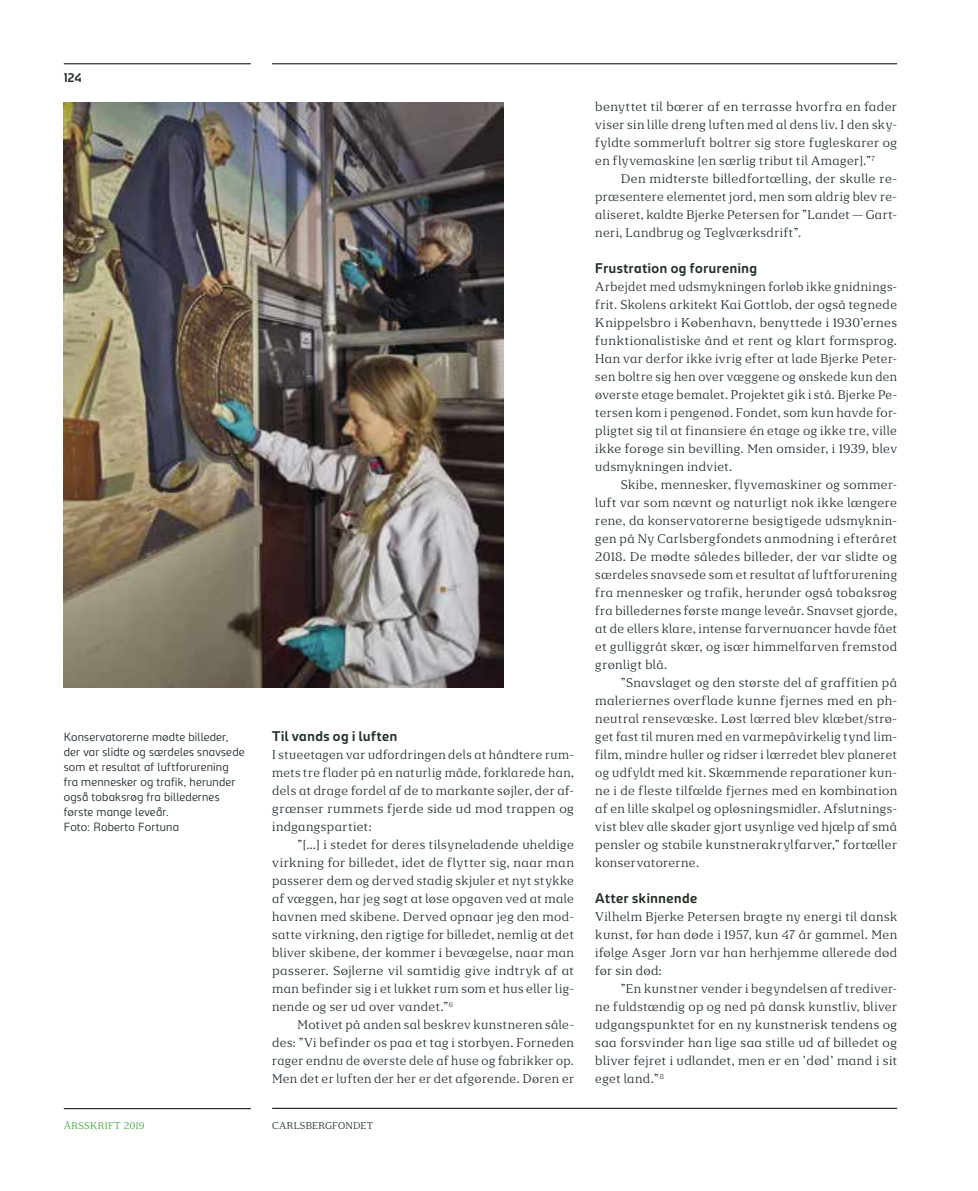
<style>
.page{position:relative;width:978px;height:1191px;background:#fff}
.page>*{position:absolute;margin:0;border:0;box-sizing:border-box;transform-origin:0 0}
.t1{font:700 13.5px "Carlsberg Sans";letter-spacing:.04em;color:#203025}
.t2{font:12px/18px "Carlsberg Serif B Regular May 14";letter-spacing:.025em;color:#203025;text-align:justify}
.t3{font:700 12px "Carlsberg Sans";color:#203025}
.t4{font:300 11.4px/15px "Carlsberg Sans";letter-spacing:.02em;color:#203025}
.t5{font:9.45px "Carlsberg Serif B Regular May 14";letter-spacing:.02em;color:#203025}
.t6{font:9.45px "Carlsberg Serif B Regular May 14";letter-spacing:.025em;color:#44a544}
</style>
<div class="page">
<hr style="left:272px;top:1108px;width:625px;height:1px;background:#000">
<hr style="left:64px;top:1108px;width:187px;height:1px;background:#000">
<hr style="left:272px;top:64px;width:625px;height:1px;background:#000">
<hr style="left:64px;top:64px;width:187px;height:1px;background:#000">
<img style="left:63px;top:102px;width:441px;height:585px">
<p class="t3" style="left:64px;top:70px;width:19px">124</p>
<p class="t4" style="left:64px;top:729px;width:182px">Konservatorerne mødte billeder, der var slidte og særdeles snavsede som et resultat af luftforurening fra mennesker og trafik, herunder også tobaksrøg fra billedernes første mange leveår.<br>Foto: Roberto Fortuna</p>
<p class="t6" style="left:64px;top:1120px;width:82px">ÅRSSKRIFT 2019</p>
<p class="t1" style="left:272px;top:727px;width:127px">Til vands og i luften</p>
<p class="t2" style="left:272px;top:745px;width:303px">I stueetagen var udfordringen dels at håndtere rum&shy;mets tre flader på en naturlig måde, forklarede han, dels at drage fordel af de to markante søjler, der af&shy;grænser rummets fjerde side ud mod trappen og indgangspartiet:</p>
<p class="t2" style="left:272px;top:835px;width:303px;text-indent:26px">”[…] i stedet for deres tilsyneladende uheldige virkning for billedet, idet de flytter sig, naar man passerer dem og derved stadig skjuler et nyt stykke af væggen, har jeg søgt at løse opgaven ved at male havnen med skibene. Derved opnaar jeg den mod&shy;satte virkning, den rigtige for billedet, nemlig at det bliver skibene, der kommer i bevægelse, naar man passerer. Søjlerne vil samtidig give indtryk af at man befinder sig i et lukket rum som et hus eller lig&shy;nende og ser ud over vandet.”<sup>6</sup></p>
<p class="t2" style="left:272px;top:1015px;width:303px;text-indent:26px">Motivet på anden sal beskrev kunstneren såle&shy;des: ”Vi befinder os paa et tag i storbyen. Forneden rager endnu de øverste dele af huse og fabrikker op.<br>Men det er luften der her er det afgørende. Døren er</p>
<p class="t5" style="left:272px;top:1120px;width:103px">CARLSBERGFONDET</p>
<p class="t2" style="left:595px;top:97px;width:303px">benyttet til bærer af en terrasse hvorfra en fader viser sin lille dreng luften med al dens liv. I den sky&shy;fyldte sommerluft boltrer sig store fugleskarer og en flyvemaskine [en særlig tribut til Amager].”<sup>7</sup></p>
<p class="t2" style="left:595px;top:169px;width:303px;text-indent:26px">Den midterste billedfortælling, der skulle re&shy;præsentere elementet jord, men som aldrig blev re&shy;aliseret, kaldte Bjerke Petersen for ”Landet — Gart&shy;neri, Landbrug og Teglværksdrift”.</p>
<p class="t1" style="left:595px;top:259px;width:163px">Frustration og forurening</p>
<p class="t2" style="left:595px;top:277px;width:303px">Arbejdet med udsmykningen forløb ikke gnidnings&shy;frit. Skolens arkitekt Kai Gottlob, der også tegnede Knippelsbro i København, benyttede i 1930’ernes funktionalistiske ånd et rent og klart formsprog.<br>Han var derfor ikke ivrig efter at lade Bjerke Peter&shy;sen boltre sig hen over væggene og ønskede kun den øverste etage bemalet. Projektet gik i stå. Bjerke Pe&shy;tersen kom i pengenød. Fondet, som kun havde for&shy;pligtet sig til at finansiere én etage og ikke tre, ville ikke forøge sin bevilling. Men omsider, i 1939, blev udsmykningen indviet.</p>
<p class="t2" style="left:595px;top:475px;width:303px;text-indent:26px">Skibe, mennesker, flyvemaskiner og sommer&shy;luft var som nævnt og naturligt nok ikke længere rene, da konservatorerne besigtigede udsmyknin&shy;gen på Ny Carlsbergfondets anmodning i efteråret 2018. De mødte således billeder, der var slidte og særdeles snavsede som et resultat af luftforurening fra mennesker og trafik, herunder også tobaksrøg fra billedernes første mange leveår. Snavset gjorde, at de ellers klare, intense farvernuancer havde fået et gulliggråt skær, og især himmelfarven fremstod grønligt blå.</p>
<p class="t2" style="left:595px;top:673px;width:303px;text-indent:26px">”Snavslaget og den største del af graffitien på maleriernes overflade kunne fjernes med en ph&shy;neutral rensevæske. Løst lærred blev klæbet/strø&shy;get fast til muren med en varmepåvirkelig tynd lim&shy;film, mindre huller og ridser i lærredet blev planeret og udfyldt med kit. Skæmmende reparationer kun&shy;ne i de fleste tilfælde fjernes med en kombination af en lille skalpel og opløsningsmidler. Afslutnings&shy;vist blev alle skader gjort usynlige ved hjælp af små pensler og stabile kunstnerakrylfarver,” fortæller konservatorerne.</p>
<p class="t1" style="left:595px;top:889px;width:104px">Atter skinnende</p>
<p class="t2" style="left:595px;top:907px;width:303px">Vilhelm Bjerke Petersen bragte ny energi til dansk kunst, før han døde i 1957, kun 47 år gammel. Men ifølge Asger Jorn var han herhjemme allerede død før sin død:</p>
<p class="t2" style="left:595px;top:979px;width:303px;text-indent:26px">”En kunstner vender i begyndelsen af trediver&shy;ne fuldstændig op og ned på dansk kunstliv, bliver udgangspunktet for en ny kunstnerisk tendens og saa forsvinder han lige saa stille ud af billedet og bliver fejret i udlandet, men er en ’død’ mand i sit eget land.” <sup>8</sup></p>
</div>
